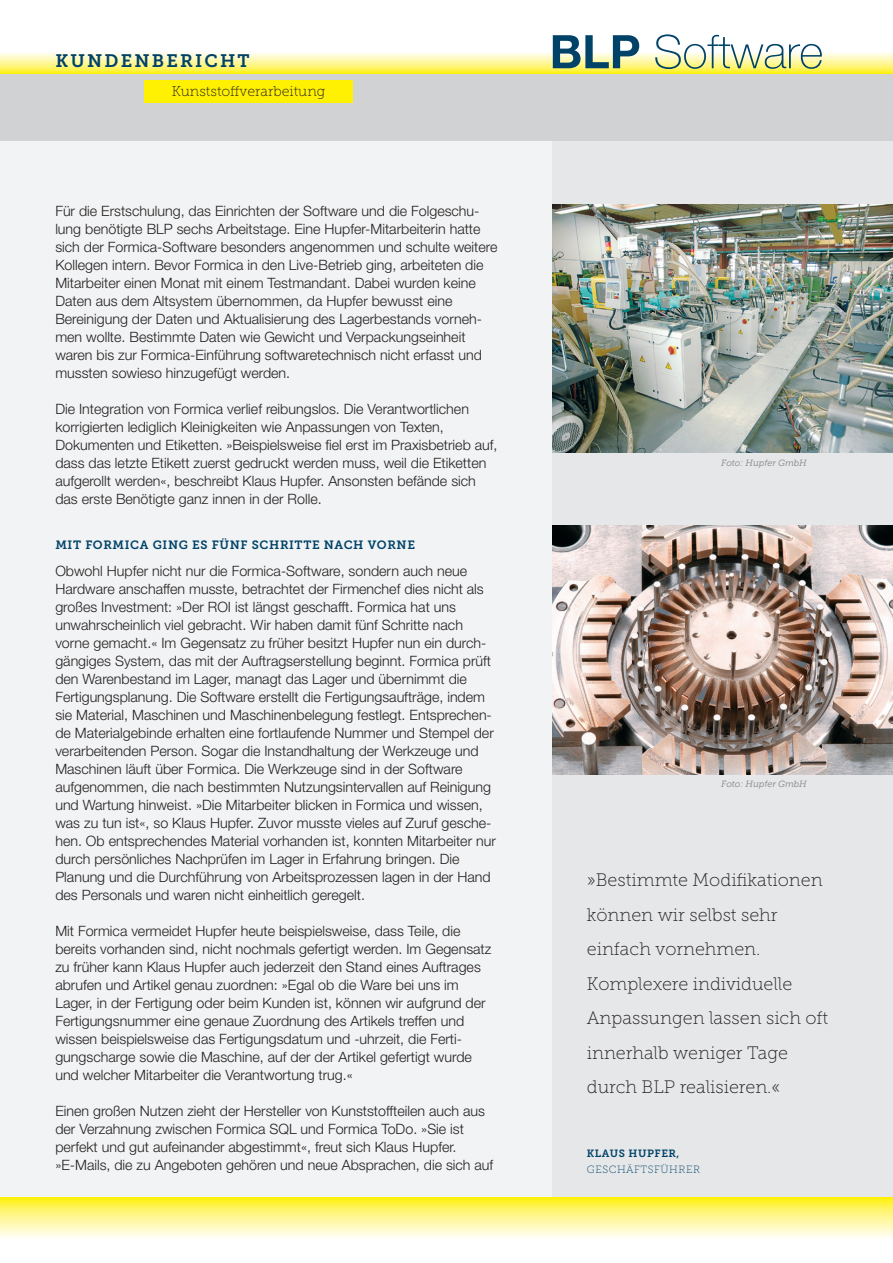
<style>
.page{position:relative;width:893px;height:1263px;background:#fff}
.page>*{position:absolute;margin:0;border:0;box-sizing:border-box;transform-origin:0 0}
.Marginale_Zitat{font:18px/34.5px "Museo Slab 100";color:#231f20}
.t1{font:18px "Museo Slab 700";letter-spacing:.12em;color:#004268}
.a5_Grundtext{font:300 14.25px/18px "Helvetica Neue LT";color:#231f20}
.t2{font:14.25px "Museo Slab 100";color:#231f20}
.a6_ZU{font:12px "Museo Slab 700";letter-spacing:.05em;color:#004268}
.Marginale_Zitat_Name{font:10.5px/16.5px "Museo Slab 100";letter-spacing:.05em;color:#004268}
.t3{font:italic 9px "Museo Slab 300";color:#808285}
.s1{font-family:"Museo Slab 700"}
</style>
<div class="page">
<div style="left:0;top:74px;width:893px;height:1135px;background:#f2f3f4"></div>
<div style="left:553px;top:74px;width:340px;height:1135px;background:#e6e7e9"></div>
<div style="left:0;top:69px;width:893px;height:72px;background:#d1d2d4"></div>
<img style="left:553px;top:204px;width:340px;height:249px">
<img style="left:553px;top:526px;width:340px;height:248px">
<svg style="left:0;top:1197px;width:893px;height:41px;background:#fff68b"></svg>
<svg style="left:0;top:51px;width:893px;height:23px;background:#fef68d"></svg>
<svg style="left:553px;top:35px;width:86px;height:33px"></svg>
<svg style="left:655px;top:34px;width:167px;height:35px"></svg>
<div style="left:145px;top:81px;width:208px;height:22px;background:#fff101"></div>
<p class="t1" style="left:55px;top:51px;width:196px">KUNDENBERICHT</p>
<p class="t2" style="left:172px;top:84px;width:155px">Kunststoffverarbeitung</p>
<p class="a5_Grundtext" style="left:55px;top:202px;width:444px">Für die Erstschulung, das Einrichten der Software und die Folgeschu&shy;lung benötigte BLP sechs Arbeitstage. Eine Hupfer-Mitarbeiterin hatte sich der Formica-Software besonders angenommen und schulte weitere Kollegen intern. Bevor Formica in den Live-Betrieb ging, arbeiteten die Mitarbeiter einen Monat mit einem Testmandant. Dabei wurden keine Daten aus dem Altsystem übernommen, da Hupfer bewusst eine Bereinigung der Daten und Aktualisierung des Lagerbestands vorneh&shy;men wollte. Bestimmte Daten wie Gewicht und Verpackungseinheit waren bis zur Formica-Einführung softwaretechnisch nicht erfasst und mussten sowieso hinzugefügt werden.</p>
<p class="a5_Grundtext" style="left:55px;top:400px;width:444px">Die Integration von Formica verlief reibungslos. Die Verantwortlichen korrigierten lediglich Kleinigkeiten wie Anpassungen von Texten, Dokumenten und Etiketten. »Beispielsweise fiel erst im Praxisbetrieb auf, dass das letzte Etikett zuerst gedruckt werden muss, weil die Etiketten aufgerollt werden«, beschreibt Klaus Hupfer. Ansonsten befände sich das erste Benötigte ganz innen in der Rolle.</p>
<h3 class="a6_ZU" style="left:55px;top:538px;width:361px">MIT FORMICA GING ES FÜNF SCHRITTE NACH VORNE</h3>
<p class="a5_Grundtext" style="left:55px;top:562px;width:442px">Obwohl Hupfer nicht nur die Formica-Software, sondern auch neue Hardware anschaffen musste, betrachtet der Firmenchef dies nicht als großes Investment: »Der ROI ist längst geschafft. Formica hat uns unwahrscheinlich viel gebracht. Wir haben damit fünf Schritte nach vorne gemacht.« Im Gegensatz zu früher besitzt Hupfer nun ein durch&shy;gängiges System, das mit der Auftragserstellung beginnt. Formica prüft den Warenbestand im Lager, managt das Lager und übernimmt die Fertigungsplanung. Die Software erstellt die Fertigungsaufträge, indem sie Material, Maschinen und Maschinenbelegung festlegt. Entsprechen&shy;de Materialgebinde erhalten eine fortlaufende Nummer und Stempel der verarbeitenden Person. Sogar die Instandhaltung der Werkzeuge und Maschinen läuft über Formica. Die Werkzeuge sind in der Software aufgenommen, die nach bestimmten Nutzungsintervallen auf Reinigung und Wartung hinweist. »Die Mitarbeiter blicken in Formica und wissen, was zu tun ist«, so Klaus Hupfer. Zuvor musste vieles auf Zuruf gesche&shy;hen. Ob entsprechendes Material vorhanden ist, konnten Mitarbeiter nur durch persönliches Nachprüfen im Lager in Erfahrung bringen. Die Planung und die Durchführung von Arbeitsprozessen lagen in der Hand des Personals und waren nicht einheitlich geregelt.</p>
<p class="a5_Grundtext" style="left:55px;top:922px;width:438px">Mit Formica vermeidet Hupfer heute beispielsweise, dass Teile, die bereits vorhanden sind, nicht nochmals gefertigt werden. Im Gegensatz zu früher kann Klaus Hupfer auch jederzeit den Stand eines Auftrages abrufen und Artikel genau zuordnen: »Egal ob die Ware bei uns im Lager, in der Fertigung oder beim Kunden ist, können wir aufgrund der Fertigungsnummer eine genaue Zuordnung des Artikels treffen und wissen beispielsweise das Fertigungsdatum und -uhrzeit, die Ferti&shy;gungscharge sowie die Maschine, auf der der Artikel gefertigt wurde und welcher Mitarbeiter die Verantwortung trug.«</p>
<p class="a5_Grundtext" style="left:55px;top:1102px;width:439px">Einen großen Nutzen zieht der Hersteller von Kunststoffteilen auch aus der Verzahnung zwischen Formica SQL und Formica ToDo. »Sie ist perfekt und gut aufeinander abgestimmt«, freut sich Klaus Hupfer. »E-Mails, die zu Angeboten gehören und neue Absprachen, die sich auf</p>
<p class="t3" style="left:721px;top:458px;width:87px">Foto: Hupfer GmbH</p>
<p class="t3" style="left:721px;top:779px;width:87px">Foto: Hupfer GmbH</p>
<p class="Marginale_Zitat" style="left:587px;top:863px;width:243px">»Bestimmte Modifikationen können wir selbst sehr einfach vornehmen.<br>Komplexere individuelle<br>Anpassungen lassen sich oft innerhalb weniger Tage durch BLP realisieren.«</p>
<p class="Marginale_Zitat_Name" style="left:587px;top:1145px;width:115px"><span class="s1">KLAUS HUPFER,<br></span>GESCHÄFTSFÜHRER</p>
</div>
